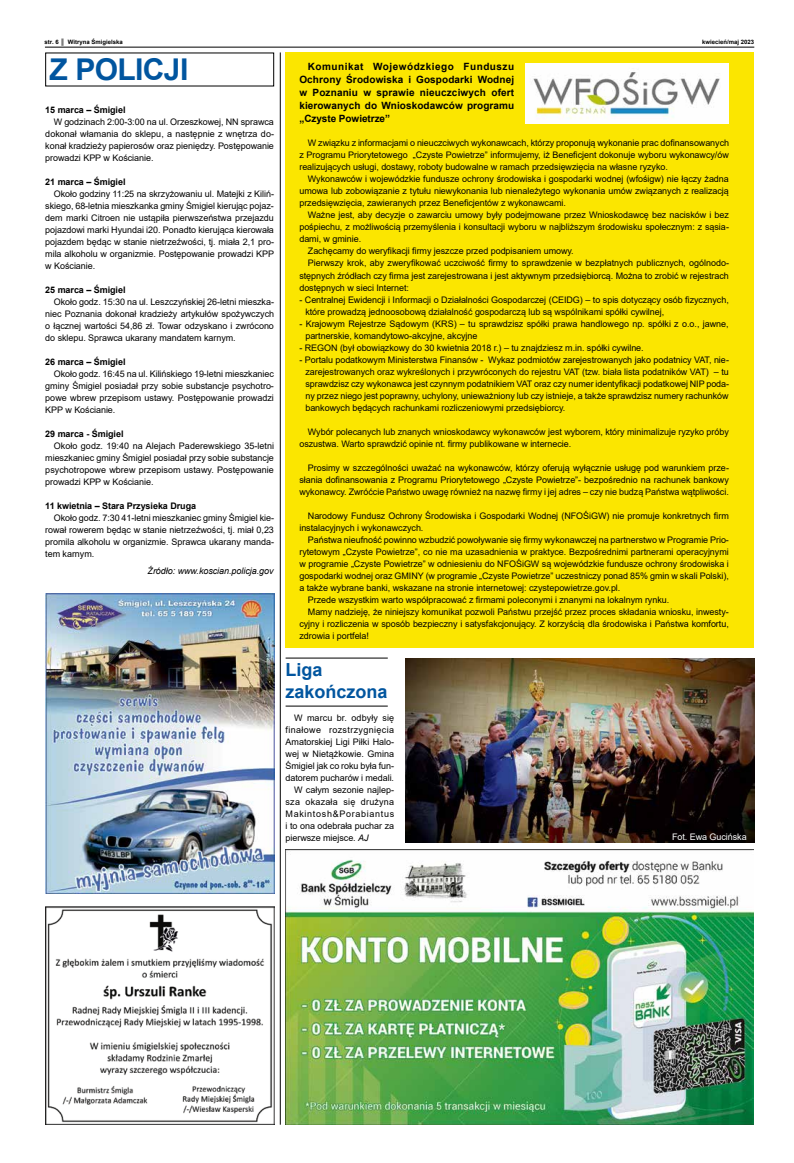
<style>
.page{position:relative;width:794px;height:1163px;background:#fff}
.page>*{position:absolute;margin:0;border:0;box-sizing:border-box;transform-origin:0 0}
.t1{font:700 30px "Arial";letter-spacing:-.02em;color:#01559f}
.t2{font:700 18px/21.6px "Arial";color:#01559f}
.t3{font:700 10px/13px "Arial";letter-spacing:.005em;color:#000;text-align:justify}
.t4{font:9px/12px "Arial";letter-spacing:-.005em;color:#000;text-align:justify}
.t5{font:700 9px "Arial";letter-spacing:-.005em;color:#000}
.t6{font:italic 9px "Arial";letter-spacing:-.005em;color:#000}
.t7{font:9px "Arial";letter-spacing:.04em;color:#000}
.t8{font:9px "Arial";letter-spacing:.075em;color:#000}
.t9{font:9px "Arial";letter-spacing:.02em;color:#000}
.t10{font:9px "Arial";letter-spacing:-.005em;color:#fff}
.t11{font:700 6px "Arial";color:#000}
.s1{font-style:italic}
</style>
<div class="page">
<hr style="left:45px;top:47px;width:709px;height:1px;background:#000">
<hr style="left:280px;top:52px;width:1px;height:1072px;background:#000">
<div style="left:285px;top:52px;width:469px;height:595px;background:#fbe600"></div>
<img style="left:45px;top:593px;width:229px;height:300px">
<img style="left:285px;top:849px;width:469px;height:275px">
<img style="left:45px;top:906px;width:229px;height:218px">
<img style="left:525px;top:63px;width:204px;height:61px">
<img style="left:405px;top:658px;width:349px;height:184px">
<hr style="left:285px;top:657px;width:103px;height:1px;background:#000">
<hr style="left:285px;top:705px;width:103px;height:1px;background:#000">
<p class="t11" style="left:45px;top:38px;width:80px">str. 6 ║ Witryna Śmigielska</p>
<p class="t11" style="left:702px;top:38px;width:54px">kwiecień/maj 2023</p>
<h1 class="t1" style="left:49px;top:48px;width:140px">Z POLICJI</h1>
<p class="t3" style="left:299px;top:60px;width:216px;text-indent:8px">Komunikat Wojewódzkiego Funduszu Ochrony Środowiska i Gospodarki Wodnej w Poznaniu w sprawie nieuczciwych ofert kierowanych do Wnioskodawców programu „Czyste Powietrze”</p>
<p class="t4" style="left:299px;top:137px;width:431px;text-indent:9px">W związku z informacjami o nieuczciwych wykonawcach, którzy proponują wykonanie prac dofinansowanych z Programu Priorytetowego „Czyste Powietrze” informujemy, iż Beneficjent dokonuje wyboru wykonawcy/ów realizujących usługi, dostawy, roboty budowalne w ramach przedsięwzięcia na własne ryzyko.</p>
<p class="t4" style="left:299px;top:173px;width:431px;text-indent:9px">Wykonawców i wojewódzkie fundusze ochrony środowiska i gospodarki wodnej (wfośigw) nie łączy żadna umowa lub zobowiązanie z tytułu niewykonania lub nienależytego wykonania umów związanych z realizacją przedsięwzięcia, zawieranych przez Beneficjentów z wykonawcami.</p>
<p class="t4" style="left:308px;top:209px;width:422px">Ważne jest, aby decyzje o zawarciu umowy były podejmowane przez Wnioskodawcę bez nacisków i bez</p>
<p class="t4" style="left:299px;top:221px;width:431px">pośpiechu, z możliwością przemyślenia i konsultacji wyboru w najbliższym środowisku społecznym: z sąsia-</p>
<p class="t4" style="left:299px;top:233px;width:63px">dami, w gminie.</p>
<p class="t4" style="left:308px;top:245px;width:267px">Zachęcamy do weryfikacji firmy jeszcze przed podpisaniem umowy.</p>
<p class="t4" style="left:308px;top:257px;width:422px">Pierwszy krok, aby zweryfikować uczciwość firmy to sprawdzenie w bezpłatnych publicznych, ogólnodo-</p>
<p class="t4" style="left:299px;top:269px;width:431px">stępnych źródłach czy firma jest zarejestrowana i jest aktywnym przedsiębiorcą. Można to zrobić w rejestrach</p>
<p class="t4" style="left:299px;top:281px;width:111px">dostępnych w sieci Internet:</p>
<p class="t4" style="left:305px;top:293px;width:425px;text-indent:-6px">- Centralnej Ewidencji i Informacji o Działalności Gospodarczej (CEIDG) – to spis dotyczący osób fizycznych, które prowadzą jednoosobową działalność gospodarczą lub są wspólnikami spółki cywilnej,</p>
<p class="t4" style="left:305px;top:317px;width:425px;text-indent:-6px">- Krajowym Rejestrze Sądowym (KRS) – tu sprawdzisz spółki prawa handlowego np. spółki z o.o., jawne, partnerskie, komandytowo-akcyjne, akcyjne</p>
<p class="t4" style="left:299px;top:341px;width:346px">- REGON (był obowiązkowy do 30 kwietnia 2018 r.) – tu znajdziesz m.in. spółki cywilne.</p>
<p class="t4" style="left:305px;top:353px;width:425px;text-indent:-6px">- Portalu podatkowym Ministerstwa Finansów - Wykaz podmiotów zarejestrowanych jako podatnicy VAT, nie&shy;zarejestrowanych oraz wykreślonych i przywróconych do rejestru VAT (tzw. biała lista podatników VAT) – tu sprawdzisz czy wykonawca jest czynnym podatnikiem VAT oraz czy numer identyfikacji podatkowej NIP poda&shy;ny przez niego jest poprawny, uchylony, unieważniony lub czy istnieje, a także sprawdzisz numery rachunków bankowych będących rachunkami rozliczeniowymi przedsiębiorcy.</p>
<p class="t4" style="left:299px;top:425px;width:431px;text-indent:9px">Wybór polecanych lub znanych wnioskodawcy wykonawców jest wyborem, który minimalizuje ryzyko próby oszustwa. Warto sprawdzić opinie nt. firmy publikowane w internecie.</p>
<p class="t4" style="left:299px;top:461px;width:431px;text-indent:9px">Prosimy w szczególności uważać na wykonawców, którzy oferują wyłącznie usługę pod warunkiem prze&shy;słania dofinansowania z Programu Priorytetowego „Czyste Powietrze”- bezpośrednio na rachunek bankowy wykonawcy. Zwróćcie Państwo uwagę również na nazwę firmy i jej adres – czy nie budzą Państwa wątpliwości.</p>
<p class="t4" style="left:299px;top:509px;width:431px;text-indent:9px">Narodowy Fundusz Ochrony Środowiska i Gospodarki Wodnej (NFOŚiGW) nie promuje konkretnych firm instalacyjnych i wykonawczych.</p>
<p class="t4" style="left:308px;top:533px;width:422px">Państwa nieufność powinno wzbudzić powoływanie się firmy wykonawczej na partnerstwo w Programie Prio-</p>
<p class="t4" style="left:299px;top:545px;width:431px">rytetowym „Czyste Powietrze”, co nie ma uzasadnienia w praktyce. Bezpośrednimi partnerami operacyjnymi</p>
<p class="t4" style="left:299px;top:557px;width:431px">w programie „Czyste Powietrze” w odniesieniu do NFOŚiGW są wojewódzkie fundusze ochrony środowiska i</p>
<p class="t4" style="left:299px;top:569px;width:431px">gospodarki wodnej oraz GMINY (w programie „Czyste Powietrze” uczestniczy ponad 85% gmin w skali Polski),</p>
<p class="t4" style="left:299px;top:581px;width:322px">a także wybrane banki, wskazane na stronie internetowej: czystepowietrze.gov.pl.</p>
<p class="t4" style="left:308px;top:593px;width:363px">Przede wszystkim warto współpracować z firmami poleconymi i znanymi na lokalnym rynku.</p>
<p class="t4" style="left:308px;top:605px;width:422px">Mamy nadzieję, że niniejszy komunikat pozwoli Państwu przejść przez proces składania wniosku, inwesty-</p>
<p class="t4" style="left:299px;top:617px;width:431px">cyjny i rozliczenia w sposób bezpieczny i satysfakcjonujący. Z korzyścią dla środowiska i Państwa komfortu,</p>
<p class="t4" style="left:299px;top:629px;width:71px">zdrowia i portfela!</p>
<p class="t5" style="left:45px;top:103px;width:82px">15 marca – Śmigiel</p>
<p class="t4" style="left:45px;top:116px;width:230px;text-indent:9px">W godzinach 2:00-3:00 na ul. Orzeszkowej, NN sprawca dokonał włamania do sklepu, a następnie z wnętrza do&shy;konał kradzieży papierosów oraz pieniędzy. Postępowanie prowadzi KPP w Kościanie.</p>
<p class="t5" style="left:45px;top:175px;width:82px">21 marca – Śmigiel</p>
<p class="t4" style="left:45px;top:188px;width:230px;text-indent:9px">Około godziny 11:25 na skrzyżowaniu ul. Matejki z Kiliń&shy;skiego, 68-letnia mieszkanka gminy Śmigiel kierując pojaz&shy;dem marki Citroen nie ustąpiła pierwszeństwa przejazdu pojazdowi marki Hyundai i20. Ponadto kierująca kierowała pojazdem będąc w stanie nietrzeźwości, tj. miała 2,1 pro&shy;mila alkoholu w organizmie. Postępowanie prowadzi KPP w Kościanie.</p>
<p class="t5" style="left:45px;top:283px;width:82px">25 marca – Śmigiel</p>
<p class="t4" style="left:45px;top:296px;width:230px;text-indent:9px">Około godz. 15:30 na ul. Leszczyńskiej 26-letni mieszka&shy;niec Poznania dokonał kradzieży artykułów spożywczych o łącznej wartości 54,86 zł. Towar odzyskano i zwrócono do sklepu. Sprawca ukarany mandatem karnym.</p>
<p class="t5" style="left:45px;top:355px;width:82px">26 marca – Śmigiel</p>
<p class="t4" style="left:45px;top:368px;width:230px;text-indent:9px">Około godz. 16:45 na ul. Kilińskiego 19-letni mieszkaniec gminy Śmigiel posiadał przy sobie substancje psychotro&shy;powe wbrew przepisom ustawy. Postępowanie prowadzi KPP w Kościanie.</p>
<p class="t5" style="left:45px;top:427px;width:80px">29 marca - Śmigiel</p>
<p class="t4" style="left:45px;top:440px;width:230px;text-indent:9px">Około godz. 19:40 na Alejach Paderewskiego 35-letni mieszkaniec gminy Śmigiel posiadał przy sobie substancje psychotropowe wbrew przepisom ustawy. Postępowanie prowadzi KPP w Kościanie.</p>
<p class="t5" style="left:45px;top:499px;width:152px">11 kwietnia – Stara Przysieka Druga</p>
<p class="t4" style="left:45px;top:512px;width:230px;text-indent:9px">Około godz. 7:30 41-letni mieszkaniec gminy Śmigiel kie&shy;rował rowerem będąc w stanie nietrzeźwości, tj. miał 0,23 promila alkoholu w organizmie. Sprawca ukarany manda&shy;tem karnym.</p>
<p class="t6" style="left:148px;top:564px;width:128px">Źródło: www.koscian.policja.gov</p>
<h2 class="t2" style="left:285px;top:659px;width:104px">Liga zakończona</h2>
<p class="t4" style="left:294px;top:711px;width:102px">W marcu br. odbyły się</p>
<p class="t7" style="left:285px;top:723px;width:110px">finałowe rozstrzygnięcia</p>
<p class="t4" style="left:285px;top:735px;width:110px">Amatorskiej Ligi Piłki Halo-</p>
<p class="t4" style="left:285px;top:747px;width:110px">wej w Nietążkowie. Gmina</p>
<p class="t4" style="left:285px;top:759px;width:110px">Śmigiel jak co roku była fun-</p>
<p class="t4" style="left:285px;top:771px;width:110px">datorem pucharów i medali.</p>
<p class="t4" style="left:294px;top:783px;width:101px">W całym sezonie najlep-</p>
<p class="t9" style="left:285px;top:795px;width:110px">sza okazała się drużyna</p>
<p class="t8" style="left:285px;top:807px;width:110px">Makintosh&amp;Porabiantus</p>
<p class="t4" style="left:285px;top:819px;width:110px">i to ona odebrała puchar za</p>
<p class="t4" style="left:285px;top:831px;width:85px">pierwsze miejsce. <span class="s1">AJ</span></p>
<p class="t10" style="left:672px;top:830px;width:76px">Fot. Ewa Gucińska</p>
</div>
